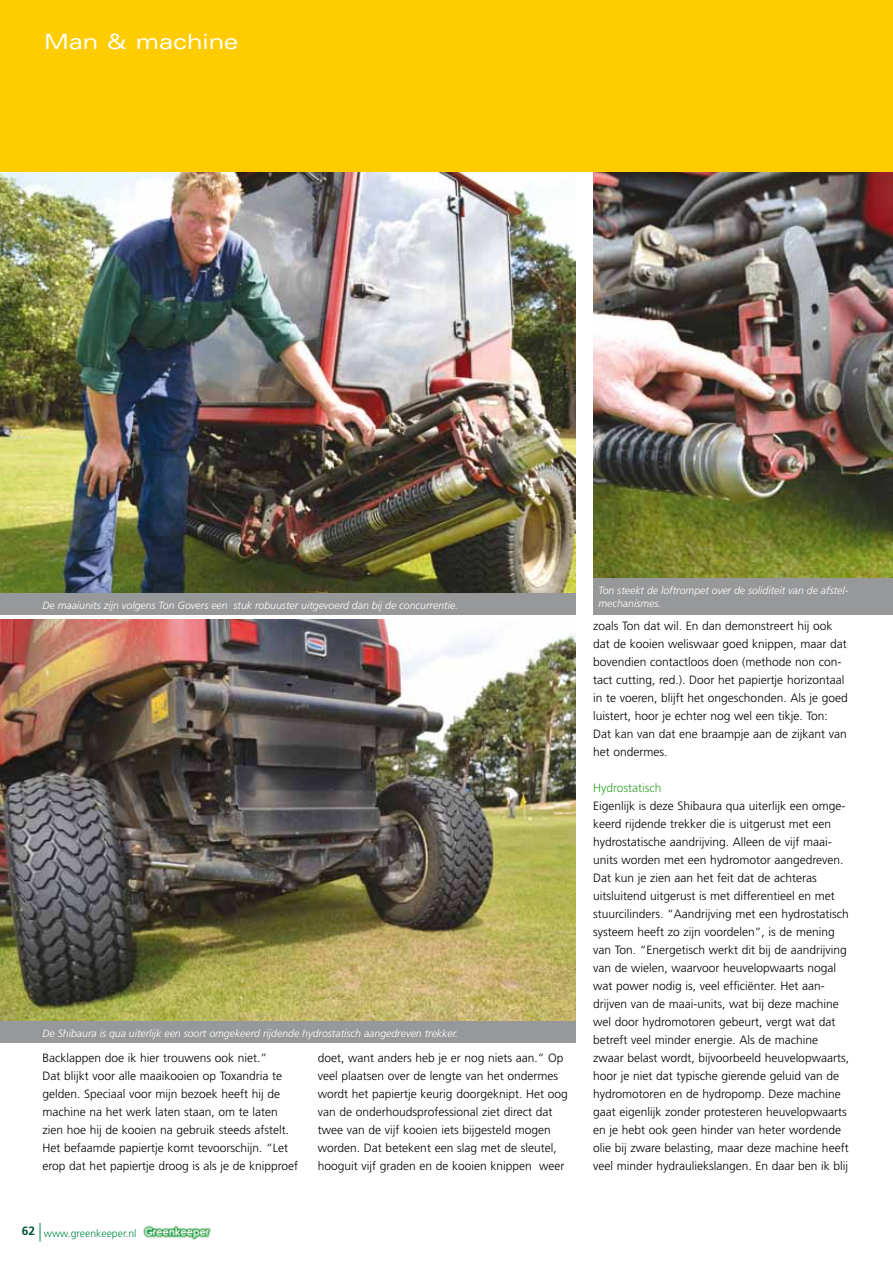
<style>
.page{position:relative;width:893px;height:1263px;background:#fff}
.page>*{position:absolute;margin:0;border:0;box-sizing:border-box;transform-origin:0 0}
.t1{font:expanded 21px "Univers";color:#fff}
.t2{font:300 12px/18px "Frutiger";color:#000}
.t3{font:300 12px "Frutiger";color:#35a32c}
.t4{font:italic 300 10.5px/12.6px "Frutiger";color:#fff}
.t5{font:300 10.5px "Frutiger";color:#008b45}
.s1{font-weight:700;font-size:12px;color:#00523c}
</style>
<div class="page">
<img style="left:143px;top:1225px;width:68px;height:15px">
<svg style="left:40px;top:1223px;width:1px;height:18px"></svg>
<img style="left:0;top:171px;width:575px;height:422px">
<div style="left:0;top:593px;width:575px;height:21px;background:#97989a"></div>
<img style="left:593px;top:171px;width:300px;height:407px">
<div style="left:593px;top:578px;width:300px;height:36px;background:#97989a"></div>
<img style="left:0;top:620px;width:575px;height:402px">
<div style="left:0;top:1022px;width:575px;height:21px;background:#97989a"></div>
<div style="left:0;top:0;width:893px;height:171px;background:#fecc00"></div>
<h1 class="t1" style="left:44px;top:29px;width:196px">Man &amp; machine</h1>
<p class="t4" style="left:43px;top:599px;width:417px">De maaiunits zijn volgens Ton Govers een stuk robuuster uitgevoerd dan bij de concurrentie.</p>
<p class="t4" style="left:43px;top:1027px;width:417px">De Shibaura is qua uiterlijk een soort omgekeerd rijdende hydrostatisch aangedreven trekker.</p>
<p class="t2" style="left:43px;top:1049px;width:257px">Backlappen doe ik hier trouwens ook niet.”<br>Dat blijkt voor alle maaikooien op Toxandria te gelden. Speciaal voor mijn bezoek heeft hij de machine na het werk laten staan, om te laten zien hoe hij de kooien na gebruik steeds afstelt.<br>Het befaamde papiertje komt tevoorschijn. “Let erop dat het papiertje droog is als je de knipproef</p>
<p class="t2" style="left:318px;top:1049px;width:251px">doet, want anders heb je er nog niets aan.” Op veel plaatsen over de lengte van het ondermes wordt het papiertje keurig doorgeknipt. Het oog van de onderhoudsprofessional ziet direct dat twee van de vijf kooien iets bijgesteld mogen worden. Dat betekent een slag met de sleutel, hooguit vijf graden en de kooien knippen weer</p>
<p class="t5" style="left:22px;top:1227px;width:116px"><span class="s1">62</span> www.greenkeeper.nl</p>
<p class="t4" style="left:598px;top:584px;width:251px">Ton steekt de loftrompet over de soliditeit van de afstel&shy;mechanismes.</p>
<p class="t2" style="left:593px;top:617px;width:256px">zoals Ton dat wil. En dan demonstreert hij ook dat de kooien weliswaar goed knippen, maar dat bovendien contactloos doen (methode non con&shy;tact cutting, red.). Door het papiertje horizontaal in te voeren, blijft het ongeschonden. Als je goed luistert, hoor je echter nog wel een tikje. Ton:<br>Dat kan van dat ene braampje aan de zijkant van het ondermes.</p>
<p class="t3" style="left:593px;top:781px;width:70px">Hydrostatisch</p>
<p class="t2" style="left:593px;top:797px;width:257px">Eigenlijk is deze Shibaura qua uiterlijk een omge&shy;keerd rijdende trekker die is uitgerust met een hydrostatische aandrijving. Alleen de vijf maai&shy;units worden met een hydromotor aangedreven.<br>Dat kun je zien aan het feit dat de achteras uitsluitend uitgerust is met differentieel en met stuurcilinders. “Aandrijving met een hydrostatisch systeem heeft zo zijn voordelen”, is de mening van Ton. “Energetisch werkt dit bij de aandrijving van de wielen, waarvoor heuvelopwaarts nogal wat power nodig is, veel efficiënter. Het aan&shy;drijven van de maai-units, wat bij deze machine wel door hydromotoren gebeurt, vergt wat dat betreft veel minder energie. Als de machine zwaar belast wordt, bijvoorbeeld heuvelopwaarts, hoor je niet dat typische gierende geluid van de hydromotoren en de hydropomp. Deze machine gaat eigenlijk zonder protesteren heuvelopwaarts en je hebt ook geen hinder van heter wordende olie bij zware belasting, maar deze machine heeft veel minder hydrauliekslangen. En daar ben ik blij</p>
</div>
